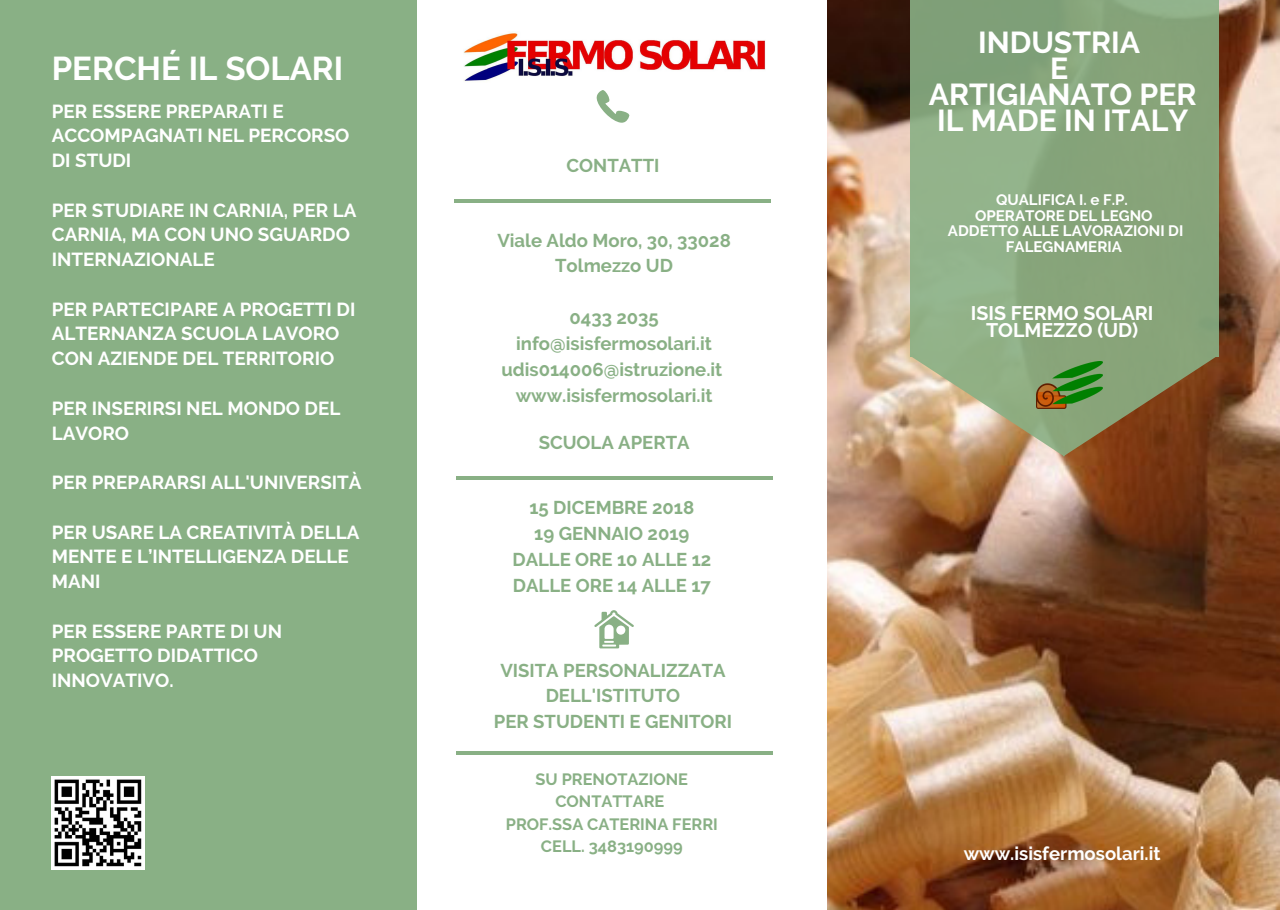
<style>
.page{position:relative;width:1280px;height:910px;background:#fff}
.page>*{position:absolute;margin:0;border:0;box-sizing:border-box;transform-origin:0 0}
.t1{font:700 33px "Raleway";color:#fff}
.t2{font:700 30.15px/26px "Raleway";color:#fff;text-align:center}
.t3{font:700 19.65px/17px "Raleway";color:#fff;text-align:center}
.t4{font:700 18.9px/24.8px "Raleway";color:#fff}
.t5{font:700 18.45px/26px "Raleway";color:#89b085;text-align:center}
.t6{font:700 18.45px "Raleway";color:#fff}
.t7{font:700 16.35px/22.5px "Raleway";color:#89b085;text-align:center}
.t8{font:700 15.15px/15.8px "Raleway";color:#fff;text-align:center}
</style>
<div class="page">
<img style="left:827px;top:0;width:453px;height:910px">
<svg style="left:910px;top:0;width:308px;height:354px;background:#88a77e"></svg>
<svg style="left:910px;top:354px;width:308px;height:103px;background:#9b8e67"></svg>
<img style="left:1037px;top:361px;width:65px;height:48px">
<svg style="left:597px;top:90px;width:32px;height:33px"></svg>
<hr style="left:455px;top:199px;width:316px;height:4px;background:#89b085">
<hr style="left:456px;top:476px;width:316px;height:4px;background:#89b085">
<hr style="left:456px;top:751px;width:316px;height:3px;background:#89b085">
<svg style="left:594px;top:610px;width:40px;height:38px"></svg>
<div style="left:0;top:0;width:416px;height:910px;background:#89b085"></div>
<img style="left:464px;top:32px;width:301px;height:50px">
<img style="left:52px;top:777px;width:92px;height:92px">
<h1 class="t1" style="left:52px;top:49px;width:293px">PERCHÉ IL SOLARI</h1>
<p class="t4" style="left:52px;top:98px;width:299px">PER ESSERE PREPARATI E<br>ACCOMPAGNATI NEL PERCORSO<br>DI STUDI</p>
<p class="t4" style="left:52px;top:198px;width:306px">PER STUDIARE IN CARNIA, PER LA<br>CARNIA, MA CON UNO SGUARDO<br>INTERNAZIONALE</p>
<p class="t4" style="left:52px;top:297px;width:305px">PER PARTECIPARE A PROGETTI DI<br>ALTERNANZA SCUOLA LAVORO<br>CON AZIENDE DEL TERRITORIO</p>
<p class="t4" style="left:52px;top:396px;width:290px">PER INSERIRSI NEL MONDO DEL<br>LAVORO</p>
<p class="t4" style="left:52px;top:470px;width:311px">PER PREPARARSI ALL'UNIVERSITÀ</p>
<p class="t4" style="left:52px;top:519px;width:309px">PER USARE LA CREATIVITÀ DELLA<br>MENTE E L’INTELLIGENZA DELLE<br>MANI</p>
<p class="t4" style="left:52px;top:619px;width:232px">PER ESSERE PARTE DI UN<br>PROGETTO DIDATTICO<br>INNOVATIVO.</p>
<p class="t5" style="left:566px;top:153px;width:94px">CONTATTI</p>
<p class="t5" style="left:497px;top:227px;width:235px">Viale Aldo Moro, 30, 33028<br>Tolmezzo UD</p>
<p class="t5" style="left:501px;top:305px;width:222px">0433 2035 info@isisfermosolari.it udis014006@istruzione.it www.isisfermosolari.it</p>
<p class="t5" style="left:539px;top:430px;width:152px">SCUOLA APERTA</p>
<p class="t5" style="left:512px;top:495px;width:200px">15 DICEMBRE 2018<br>19 GENNAIO 2019<br>DALLE ORE 10 ALLE 12<br>DALLE ORE 14 ALLE 17</p>
<p class="t5" style="left:494px;top:657px;width:240px">VISITA PERSONALIZZATA<br>DELL'ISTITUTO<br>PER STUDENTI E GENITORI</p>
<p class="t7" style="left:506px;top:768px;width:214px">SU PRENOTAZIONE<br>CONTATTARE<br>PROF.SSA CATERINA FERRI<br>CELL. 3483190999</p>
<h2 class="t2" style="left:929px;top:29px;width:269px">INDUSTRIA<br>E<br>ARTIGIANATO PER<br>IL MADE IN ITALY</h2>
<p class="t8" style="left:948px;top:192px;width:237px">QUALIFICA I. e F.P.<br>OPERATORE DEL LEGNO<br>ADDETTO ALLE LAVORAZIONI DI<br>FALEGNAMERIA</p>
<p class="t3" style="left:971px;top:305px;width:184px">ISIS FERMO SOLARI<br>TOLMEZZO (UD)</p>
<p class="t6" style="left:964px;top:843px;width:198px">www.isisfermosolari.it</p>
</div>
